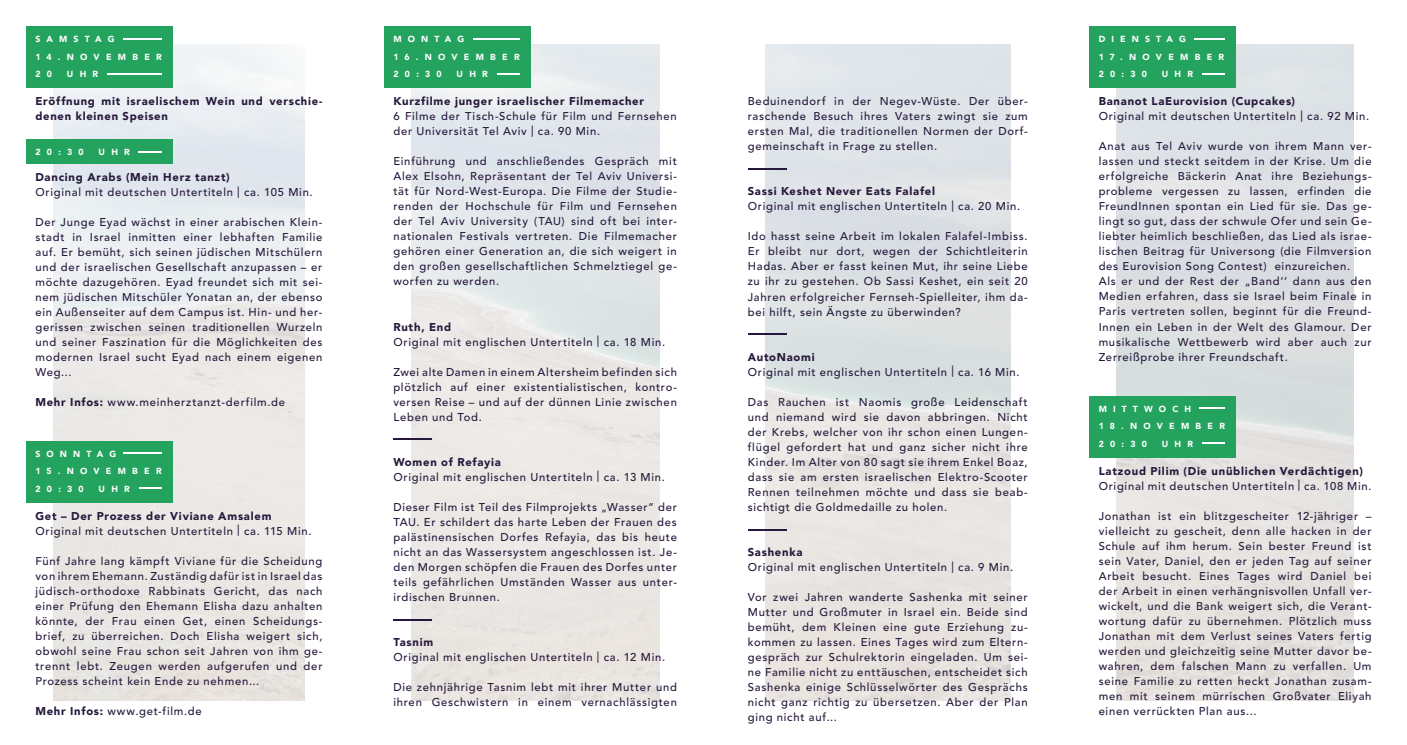
<style>
.page{position:relative;width:1407px;height:745px;background:#fff}
.page>*{position:absolute;margin:0;border:0;box-sizing:border-box;transform-origin:0 0}
.t1{font:500 11.25px/15px "Avenir LT Std";letter-spacing:.065em;color:#26183c;text-align:justify}
.t2{font:900 11.25px/15px "Avenir LT Std";letter-spacing:.065em;color:#26183c}
.t3{font:900 8.75px/17.5px "Avenir LT Std";letter-spacing:.715em;color:#fff}
.s1{font-weight:900}
</style>
<div class="page">
<img style="left:53px;top:44px;width:252px;height:656px">
<img style="left:411px;top:44px;width:248px;height:656px">
<img style="left:765px;top:44px;width:245px;height:656px">
<img style="left:1116px;top:44px;width:238px;height:656px">
<div style="left:27px;top:27px;width:146px;height:61px;background:#24a35f"></div>
<div style="left:384px;top:27px;width:146px;height:61px;background:#24a35f"></div>
<div style="left:1090px;top:27px;width:146px;height:61px;background:#24a35f"></div>
<div style="left:1090px;top:396px;width:146px;height:61px;background:#24a35f"></div>
<hr style="left:393px;top:438px;width:39px;height:1px;background:#26183c">
<hr style="left:393px;top:618px;width:39px;height:1px;background:#26183c">
<div style="left:27px;top:441px;width:146px;height:61px;background:#24a35f"></div>
<div style="left:27px;top:139px;width:146px;height:24px;background:#24a35f"></div>
<hr style="left:123px;top:38px;width:39px;height:2px;background:#fff">
<hr style="left:472px;top:38px;width:47px;height:2px;background:#fff">
<hr style="left:1194px;top:38px;width:30px;height:2px;background:#fff">
<hr style="left:1199px;top:407px;width:25px;height:2px;background:#fff">
<hr style="left:107px;top:73px;width:55px;height:1px;background:#fff">
<svg style="left:497px;top:73px;width:22px;height:1px"></svg>
<svg style="left:1202px;top:73px;width:22px;height:1px"></svg>
<hr style="left:1202px;top:442px;width:22px;height:2px;background:#fff">
<svg style="left:139px;top:151px;width:23px;height:1px"></svg>
<hr style="left:123px;top:452px;width:39px;height:2px;background:#fff">
<svg style="left:139px;top:487px;width:23px;height:1px"></svg>
<hr style="left:748px;top:168px;width:38px;height:1px;background:#26183c">
<hr style="left:748px;top:333px;width:38px;height:1px;background:#26183c">
<hr style="left:748px;top:528px;width:38px;height:1px;background:#26183c">
<p class="t3" style="left:35px;top:30px;width:128px">SAMSTAG<br>14.NOVEMBER<br>2 0</p>
<p class="t3" style="left:67px;top:65px;width:33px">UHR</p>
<p class="t3" style="left:393px;top:30px;width:128px">MONTAG<br>16.NOVEMBER<br>20:30</p>
<p class="t3" style="left:456px;top:65px;width:33px">UHR</p>
<p class="t2" style="left:35px;top:94px;width:289px">Eröffnung mit israelischem Wein und verschie&shy;denen kleinen Speisen</p>
<p class="t2" style="left:393px;top:94px;width:252px">Kurzfilme junger israelischer Filmemacher</p>
<p class="t1" style="left:393px;top:109px;width:285px">6 Filme der Tisch-Schule für Film und Fernsehen der Universität Tel Aviv | ca. 90 Min.</p>
<p class="t1" style="left:393px;top:154px;width:285px">Einführung und anschließendes Gespräch mit Alex Elsohn, Repräsentant der Tel Aviv Universi&shy;tät für Nord-West-Europa. Die Filme der Studie&shy;renden der Hochschule für Film und Fernsehen der Tel Aviv University (TAU) sind oft bei inter&shy;nationalen Festivals vertreten. Die Filmemacher gehören einer Generation an, die sich weigert in den großen gesellschaftlichen Schmelztiegel ge&shy;worfen zu werden.</p>
<p class="t2" style="left:393px;top:319px;width:59px">Ruth, End</p>
<p class="t1" style="left:393px;top:334px;width:273px">Original mit englischen Untertiteln | ca. 18 Min.</p>
<p class="t1" style="left:393px;top:364px;width:285px">Zwei alte Damen in einem Altersheim befinden sich plötzlich auf einer existentialistischen, kontro&shy;versen Reise – und auf der dünnen Linie zwischen Leben und Tod.</p>
<p class="t2" style="left:393px;top:454px;width:109px">Women of Refayia</p>
<p class="t1" style="left:393px;top:469px;width:273px">Original mit englischen Untertiteln | ca. 13 Min.</p>
<p class="t1" style="left:393px;top:499px;width:285px">Dieser Film ist Teil des Filmprojekts „Wasser“ der TAU. Er schildert das harte Leben der Frauen des palästinensischen Dorfes Refayia, das bis heute nicht an das Wassersystem angeschlossen ist. Je&shy;den Morgen schöpfen die Frauen des Dorfes unter teils gefährlichen Umständen Wasser aus unter&shy;irdischen Brunnen.</p>
<p class="t2" style="left:393px;top:634px;width:41px">Tasnim</p>
<p class="t1" style="left:393px;top:649px;width:273px">Original mit englischen Untertiteln | ca. 12 Min.</p>
<p class="t1" style="left:393px;top:679px;width:285px">Die zehnjährige Tasnim lebt mit ihrer Mutter und ihren Geschwistern in einem vernachlässigten</p>
<p class="t3" style="left:35px;top:143px;width:50px">20:30</p>
<p class="t3" style="left:99px;top:143px;width:33px">UHR</p>
<p class="t2" style="left:35px;top:169px;width:196px">Dancing Arabs (Mein Herz tanzt)</p>
<p class="t1" style="left:35px;top:185px;width:279px">Original mit deutschen Untertiteln | ca. 105 Min.</p>
<p class="t1" style="left:35px;top:215px;width:289px">Der Junge Eyad wächst in einer arabischen Klein&shy;stadt in Israel inmitten einer lebhaften Familie auf. Er bemüht, sich seinen jüdischen Mitschülern und der israelischen Gesellschaft anzupassen – er möchte dazugehören. Eyad freundet sich mit sei&shy;nem jüdischen Mitschüler Yonatan an, der ebenso ein Außenseiter auf dem Campus ist. Hin- und her&shy;gerissen zwischen seinen traditionellen Wurzeln und seiner Faszination für die Möglichkeiten des modernen Israel sucht Eyad nach einem eigenen Weg...</p>
<p class="t1" style="left:35px;top:395px;width:251px"><span class="s1">Mehr Infos:</span> www.meinherztanzt-derfilm.de</p>
<p class="t3" style="left:35px;top:444px;width:128px">SONNTAG<br>15.NOVEMBER<br>20:30</p>
<p class="t3" style="left:99px;top:479px;width:33px">UHR</p>
<p class="t2" style="left:35px;top:507px;width:238px">Get – Der Prozess der Viviane Amsalem</p>
<p class="t1" style="left:35px;top:523px;width:278px">Original mit deutschen Untertiteln | ca. 115 Min.</p>
<p class="t1" style="left:35px;top:553px;width:289px">Fünf Jahre lang kämpft Viviane für die Scheidung von ihrem Ehemann. Zuständig dafür ist in Israel das jüdisch-orthodoxe Rabbinats Gericht, das nach einer Prüfung den Ehemann Elisha dazu anhalten könnte, der Frau einen Get, einen Scheidungs&shy;brief, zu überreichen. Doch Elisha weigert sich, obwohl seine Frau schon seit Jahren von ihm ge&shy;trennt lebt. Zeugen werden aufgerufen und der Prozess scheint kein Ende zu nehmen...</p>
<p class="t1" style="left:35px;top:703px;width:168px"><span class="s1">Mehr Infos:</span> www.get-film.de</p>
<p class="t1" style="left:748px;top:94px;width:281px">Beduinendorf in der Negev-Wüste. Der über&shy;raschende Besuch ihres Vaters zwingt sie zum ersten Mal, die traditionellen Normen der Dorf&shy;gemeinschaft in Frage zu stellen.</p>
<p class="t2" style="left:748px;top:184px;width:189px">Sassi Keshet Never Eats Falafel</p>
<p class="t1" style="left:748px;top:199px;width:274px">Original mit englischen Untertiteln | ca. 20 Min.</p>
<p class="t1" style="left:748px;top:229px;width:281px">Ido hasst seine Arbeit im lokalen Falafel-Imbiss.<br>Er bleibt nur dort, wegen der Schichtleiterin Hadas. Aber er fasst keinen Mut, ihr seine Liebe zu ihr zu gestehen. Ob Sassi Keshet, ein seit 20<br>Jahren erfolgreicher Fernseh-Spielleiter, ihm da&shy;bei hilft, sein Ängste zu überwinden?</p>
<p class="t2" style="left:748px;top:349px;width:68px">AutoNaomi</p>
<p class="t1" style="left:748px;top:364px;width:273px">Original mit englischen Untertiteln | ca. 16 Min.</p>
<p class="t1" style="left:748px;top:394px;width:281px">Das Rauchen ist Naomis große Leidenschaft und niemand wird sie davon abbringen. Nicht der Krebs, welcher von ihr schon einen Lungen&shy;flügel gefordert hat und ganz sicher nicht ihre Kinder. Im Alter von 80 sagt sie ihrem Enkel Boaz, dass sie am ersten israelischen Elektro-Scooter Rennen teilnehmen möchte und dass sie beab&shy;sichtigt die Goldmedaille zu holen.</p>
<p class="t2" style="left:748px;top:544px;width:56px">Sashenka</p>
<p class="t1" style="left:748px;top:559px;width:267px">Original mit englischen Untertiteln | ca. 9 Min.</p>
<p class="t1" style="left:748px;top:589px;width:281px">Vor zwei Jahren wanderte Sashenka mit seiner Mutter und Großmuter in Israel ein. Beide sind bemüht, dem Kleinen eine gute Erziehung zu&shy;kommen zu lassen. Eines Tages wird zum Eltern&shy;gespräch zur Schulrektorin eingeladen. Um sei&shy;ne Familie nicht zu enttäuschen, entscheidet sich Sashenka einige Schlüsselwörter des Gesprächs nicht ganz richtig zu übersetzen. Aber der Plan ging nicht auf...</p>
<p class="t3" style="left:1098px;top:30px;width:127px">DIENSTAG<br>17.NOVEMBER<br>20:30</p>
<p class="t3" style="left:1162px;top:65px;width:33px">UHR</p>
<p class="t2" style="left:1098px;top:94px;width:198px">Bananot LaEurovision (Cupcakes)</p>
<p class="t1" style="left:1098px;top:109px;width:272px">Original mit deutschen Untertiteln | ca. 92 Min.</p>
<p class="t1" style="left:1098px;top:139px;width:274px;text-align:left">Anat aus Tel Aviv wurde von ihrem Mann ver&shy;lassen und steckt seitdem in der Krise. Um die erfolgreiche Bäckerin Anat ihre Beziehungs&shy;probleme vergessen zu lassen, erfinden die FreundInnen spontan ein Lied für sie. Das ge&shy;lingt so gut, dass der schwule Ofer und sein Ge&shy;liebter heimlich beschließen, das Lied als israe&shy;lischen Beitrag für Universong (die Filmversion des Eurovision Song Contest) einzureichen.<br>Als er und der Rest der „Band‘‘ dann aus den Medien erfahren, dass sie Israel beim Finale in Paris vertreten sollen, beginnt für die Freund-Innen ein Leben in der Welt des Glamour. Der musikalische Wettbewerb wird aber auch zur Zerreißprobe ihrer Freundschaft.</p>
<p class="t3" style="left:1098px;top:399px;width:128px">MITTWOCH<br>18.NOVEMBER<br>20:30</p>
<p class="t3" style="left:1162px;top:434px;width:33px">UHR</p>
<p class="t2" style="left:1098px;top:463px;width:266px">Latzoud Pilim (Die unüblichen Verdächtigen)</p>
<p class="t1" style="left:1098px;top:478px;width:274px">Original mit deutschen Untertiteln | ca. 108 Min.</p>
<p class="t1" style="left:1098px;top:508px;width:274px">Jonathan ist ein blitzgescheiter 12-jähriger – vielleicht zu gescheit, denn alle hacken in der Schule auf ihm herum. Sein bester Freund ist sein Vater, Daniel, den er jeden Tag auf seiner Arbeit besucht. Eines Tages wird Daniel bei der Arbeit in einen verhängnisvollen Unfall ver&shy;wickelt, und die Bank weigert sich, die Verant&shy;wortung dafür zu übernehmen. Plötzlich muss Jonathan mit dem Verlust seines Vaters fertig werden und gleichzeitig seine Mutter davor be&shy;wahren, dem falschen Mann zu verfallen. Um seine Familie zu retten heckt Jonathan zusam&shy;men mit seinem mürrischen Großvater Eliyah einen verrückten Plan aus…</p>
</div>
